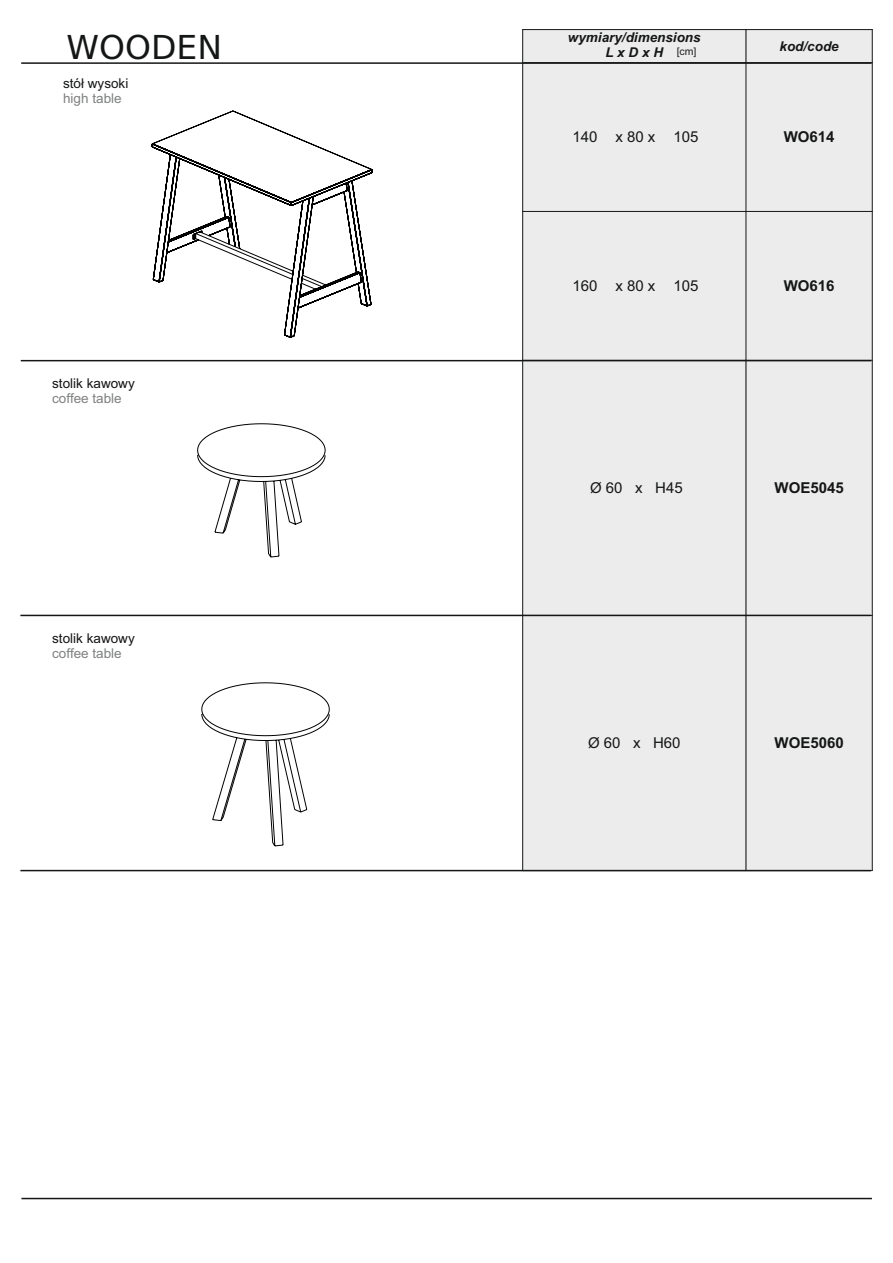
<style>
.page{position:relative;width:893px;height:1263px;background:#fff}
.page>*{position:absolute;margin:0;border:0;box-sizing:border-box;transform-origin:0 0}
.t1{font:33px "DejaVu Sans";color:#151616}
.t2{font:15px "Arial";color:#151616}
.t3{font:700 15px "Arial";color:#151616}
.t4{font:italic 700 13.5px/15.1px "Arial";color:#151616;text-align:center}
.t5{font:13.5px "Arial";color:#7f8080}
.t6{font:13.5px "Arial";color:#151415}
.t7{font:13.5px "Arial";color:#151616}
.t8{font:10.5px "Arial";color:#1e1d1c}
</style>
<div class="page">
<div style="left:523px;top:30px;width:349px;height:840px;background:#ececec"></div>
<hr style="left:522px;top:29px;width:1px;height:842px;background:#151616">
<hr style="left:746px;top:360px;width:1px;height:511px;background:#000">
<hr style="left:746px;top:62px;width:1px;height:299px;background:#151616">
<hr style="left:746px;top:29px;width:1px;height:34px;background:#000">
<hr style="left:872px;top:29px;width:1px;height:842px;background:#151616">
<hr style="left:522px;top:870px;width:351px;height:1px;background:#151616">
<hr style="left:522px;top:615px;width:351px;height:1px;background:#151616">
<hr style="left:746px;top:360px;width:127px;height:1px;background:#151616">
<hr style="left:522px;top:211px;width:351px;height:1px;background:#151616">
<hr style="left:522px;top:29px;width:224px;height:1px;background:#151616">
<hr style="left:746px;top:29px;width:127px;height:1px;background:#151616">
<hr style="left:21px;top:62px;width:851px;height:2px;background:#151616">
<hr style="left:21px;top:1198px;width:851px;height:1px;background:#151616">
<hr style="left:21px;top:360px;width:850px;height:1px;background:#151616">
<hr style="left:20px;top:615px;width:851px;height:1px;background:#151616">
<hr style="left:20px;top:870px;width:851px;height:1px;background:#151616">
<svg style="left:197px;top:423px;width:129px;height:134px"></svg>
<svg style="left:201px;top:682px;width:129px;height:164px"></svg>
<svg style="left:152px;top:111px;width:220px;height:227px"></svg>
<h1 class="t1" style="left:67px;top:34px;width:157px">WOODEN</h1>
<p class="t7" style="left:63px;top:78px;width:67px">stół wysoki</p>
<p class="t5" style="left:63px;top:93px;width:60px">high table</p>
<p class="t6" style="left:52px;top:378px;width:84px">stolik kawowy</p>
<p class="t5" style="left:52px;top:393px;width:71px">coffee table</p>
<p class="t6" style="left:52px;top:633px;width:84px">stolik kawowy</p>
<p class="t5" style="left:52px;top:648px;width:71px">coffee table</p>
<p class="t4" style="left:568px;top:31px;width:134px">wymiary/dimensions<br>L x D x H</p>
<p class="t4" style="left:779px;top:40px;width:61px">kod/code</p>
<p class="t8" style="left:677px;top:48px;width:21px">[cm]</p>
<p class="t2" style="left:572px;top:131px;width:128px">140 x 80 x 105</p>
<p class="t3" style="left:784px;top:131px;width:52px">WO614</p>
<p class="t2" style="left:572px;top:280px;width:128px">160 x 80 x 105</p>
<p class="t3" style="left:784px;top:280px;width:52px">WO616</p>
<p class="t2" style="left:590px;top:482px;width:94px">Ø 60 x H45</p>
<p class="t3" style="left:774px;top:482px;width:71px">WOE5045</p>
<p class="t2" style="left:588px;top:737px;width:94px">Ø 60 x H60</p>
<p class="t3" style="left:774px;top:737px;width:71px">WOE5060</p>
</div>
